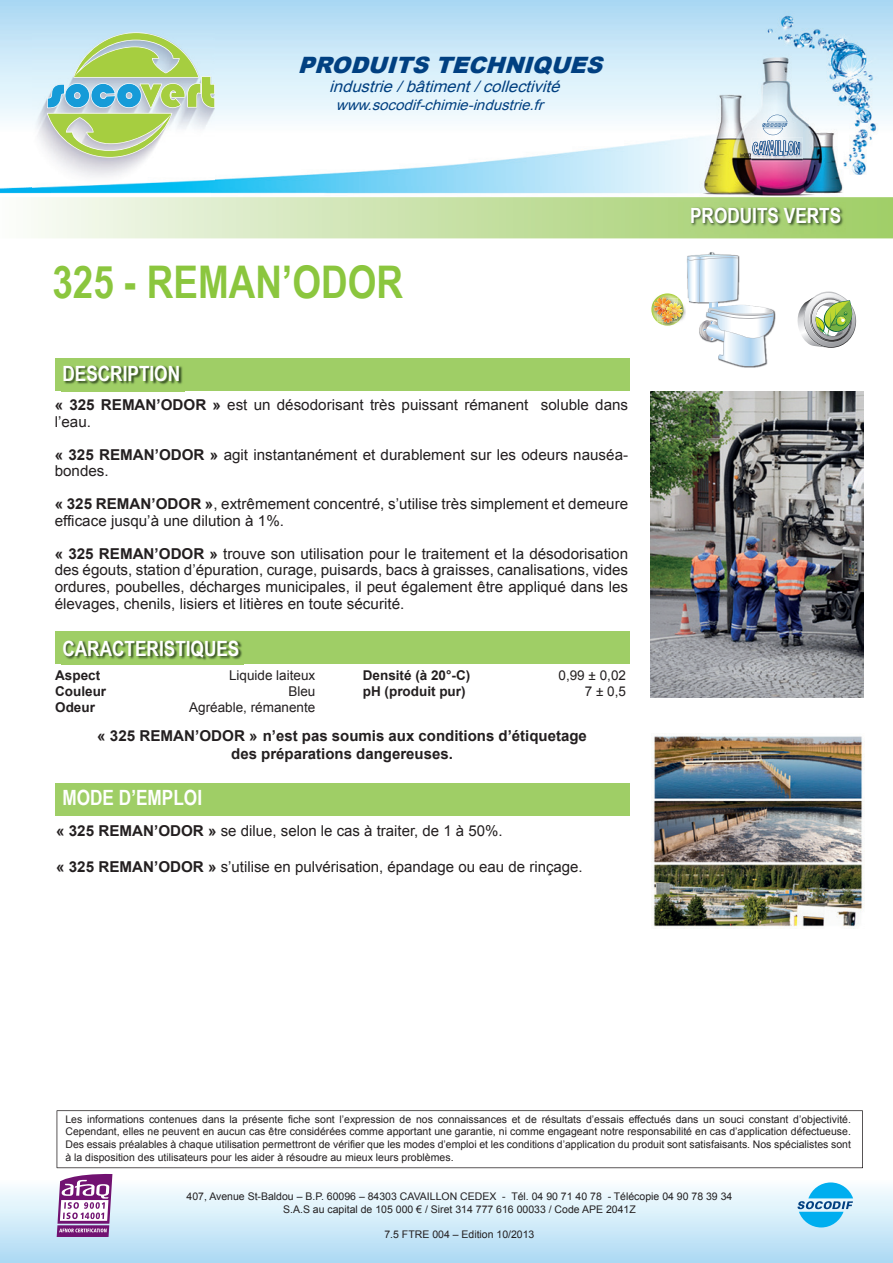
<style>
.page{position:relative;width:893px;height:1263px;background:#fff}
.page>*{position:absolute;margin:0;border:0;box-sizing:border-box;transform-origin:0 0}
.t1{font:700 45px "Arial Narrow";color:#8bc63e}
.t2{font:italic 900 22.5px "Arial";color:#014081}
.t3{font:700 21px "Arial Narrow";color:#fff}
.t4{font:italic 15.9px "Arial";color:#014081;scale:1.04 1}
.t5{font:15px/16.5px "Arial";color:#231f20}
.t6{font:700 15px/18px "Arial";color:#231f20;text-align:center}
.t7{font:italic 14.4px "Arial";color:#014081;scale:1.04 1}
.t8{font:13.5px/16.2px "Arial";color:#231f20;text-align:right}
.t9{font:700 13.5px/16.2px "Arial";color:#231f20}
.t10{font:10.5px/12.6px "Arial";color:#231f20;text-align:center}
.s1{font-weight:700}
</style>
<div class="page">
<img style="left:0;top:0;width:893px;height:48px">
<img style="left:0;top:48px;width:52px;height:146px">
<img style="left:210px;top:48px;width:683px;height:148px">
<img style="left:52px;top:187px;width:158px;height:7px">
<img style="left:751px;top:138px;width:52px;height:23px">
<svg style="left:752px;top:115px;width:48px;height:40px"></svg>
<img style="left:33px;top:33px;width:182px;height:154px">
<svg style="left:47px;top:32px;width:168px;height:126px;background:#b9d6b1"></svg>
<svg style="left:0;top:1110px;width:893px;height:153px"></svg>
<svg style="left:57px;top:1110px;width:806px;height:58px"></svg>
<svg style="left:34px;top:197px;width:859px;height:41px;background:#cde4af"></svg>
<img style="left:678px;top:203px;width:168px;height:31px">
<svg style="left:797px;top:292px;width:59px;height:56px"></svg>
<div style="left:55px;top:358px;width:574px;height:33px;background:#9fce66"></div>
<img style="left:62px;top:365px;width:123px;height:27px">
<div style="left:55px;top:631px;width:574px;height:33px;background:#9fce66"></div>
<img style="left:62px;top:640px;width:182px;height:25px">
<div style="left:55px;top:783px;width:574px;height:33px;background:#9fce66"></div>
<img style="left:653px;top:736px;width:212px;height:193px">
<img style="left:651px;top:392px;width:212px;height:305px">
<img style="left:651px;top:302px;width:2px;height:14px">
<svg style="left:653px;top:252px;width:121px;height:116px"></svg>
<svg style="left:797px;top:1182px;width:56px;height:45px;background:#73c7eb"></svg>
<svg style="left:57px;top:1173px;width:55px;height:64px"></svg>
<h2 class="t2" style="left:298px;top:49px;width:314px">PRODUITSTECHNIQUES</h2>
<h3 class="t4" style="left:329px;top:76px;width:229px">industrie/bâtiment/collectivité</h3>
<h3 class="t7" style="left:336px;top:95px;width:206px">www.socodif-chimie-industrie.fr</h3>
<h1 class="t1" style="left:52px;top:249px;width:352px">325 - REMAN’ODOR</h1>
<h3 class="t3" style="left:62px;top:358px;width:119px">DESCRIPTION</h3>
<h3 class="t5" style="left:55px;top:397px;width:575px"><span class="s1">« 325 REMAN’ODOR »</span> est un désodorisant très puissant rémanent soluble dans l’eau.</h3>
<h3 class="t5" style="left:55px;top:447px;width:575px"><span class="s1">« 325 REMAN’ODOR »</span> agit instantanément et durablement sur les odeurs nauséa&shy;bondes.</h3>
<h3 class="t5" style="left:55px;top:496px;width:575px"><span class="s1">« 325 REMAN’ODOR »</span>, extrêmement concentré, s’utilise très simplement et demeure efficace jusqu’à une dilution à 1%.</h3>
<p class="t5" style="left:55px;top:546px;width:575px;text-align:justify"><span class="s1">« 325 REMAN’ODOR »</span> trouve son utilisation pour le traitement et la désodorisation des égouts, station d’épuration, curage, puisards, bacs à graisses, canalisations, vides ordures, poubelles, décharges municipales, il peut également être appliqué dans les élevages, chenils, lisiers et litières en toute sécurité.</p>
<h3 class="t3" style="left:62px;top:632px;width:178px">CARACTERISTIQUES</h3>
<p class="t9" style="left:55px;top:667px;width:53px">Aspect<br>Couleur<br>Odeur</p>
<p class="t8" style="left:189px;top:667px;width:128px">Liquide laiteux<br>Bleu<br>Agréable, rémanente</p>
<p class="t9" style="left:363px;top:667px;width:109px">Densité (à 20°-C) pH (produit pur)</p>
<p class="t8" style="left:559px;top:667px;width:69px">0,99 ± 0,02<br>7 ± 0,5</p>
<h3 class="t6" style="left:97px;top:727px;width:491px">« 325 REMAN’ODOR » n’est pas soumis aux conditions d’étiquetage des préparations dangereuses.</h3>
<h3 class="t3" style="left:62px;top:782px;width:141px">MODE D’EMPLOI</h3>
<h3 class="t5" style="left:56px;top:822px;width:448px"><span class="s1">« 325 REMAN’ODOR »</span> se dilue, selon le cas à traiter, de 1 à 50%.</h3>
<h3 class="t5" style="left:56px;top:858px;width:528px"><span class="s1">« 325 REMAN’ODOR »</span> s’utilise en pulvérisation, épandage ou eau de rinçage.</h3>
<h3 class="t3" style="left:690px;top:200px;width:153px">PRODUITS VERTS</h3>
<p class="t10" style="left:65px;top:1113px;width:787px;text-align:justify">Les informations contenues dans la présente fiche sont l’expression de nos connaissances et de résultats d’essais effectués dans un souci constant d’objectivité.<br>Cependant, elles ne peuvent en aucun cas être considérées comme apportant une garantie, ni comme engageant notre responsabilité en cas d’application défectueuse.<br>Des essais préalables à chaque utilisation permettront de vérifier que les modes d’emploi et les conditions d’application du produit sont satisfaisants. Nos spécialistes sont à la disposition des utilisateurs pour les aider à résoudre au mieux leurs problèmes.</p>
<p class="t10" style="left:187px;top:1190px;width:547px">407, Avenue St-Baldou – B.P. 60096 – 84303 CAVAILLON CEDEX - Tél. 04 90 71 40 78 - Télécopie 04 90 78 39 34<br>S.A.S au capital de 105 000 € / Siret 314 777 616 00033 / Code APE 2041Z</p>
<p class="t10" style="left:384px;top:1228px;width:152px">7.5 FTRE 004 – Edition 10/2013</p>
</div>
